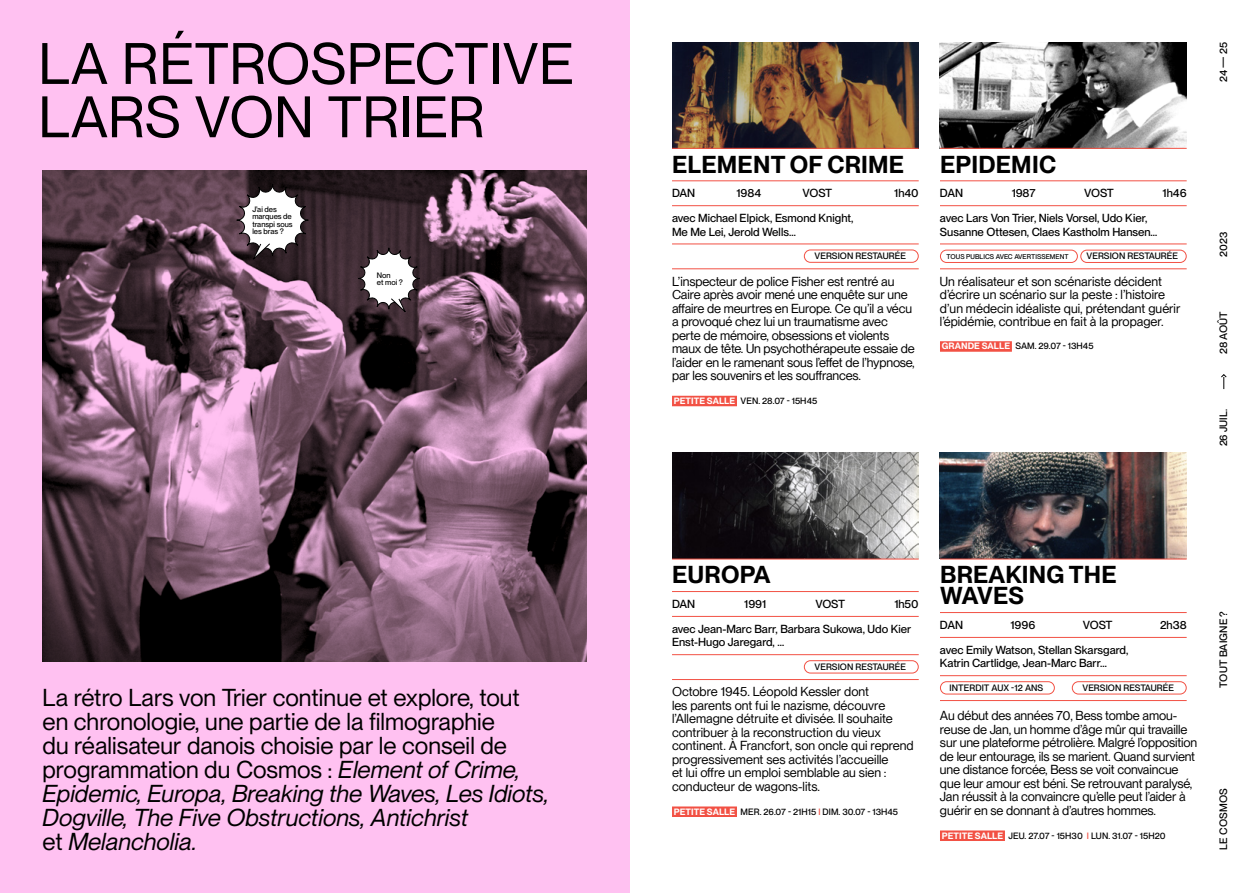
<style>
.page{position:relative;width:1259px;height:893px;background:#fff}
.page>*{position:absolute;margin:0;border:0;box-sizing:border-box;transform-origin:0 0}
.t1{font:57.15px/53.2px "PP Neue Montreal";letter-spacing:.01em;color:#000}
.t2{font:24px/24px "PP Neue Montreal";color:#000}
.t3{font:600 24px/21px "PP Neue Montreal";letter-spacing:.01em;color:#000}
.t4{font:12.75px/13.5px "PP Neue Montreal TT";letter-spacing:-.01em;color:#000}
.t5{font:500 11.55px/13.4px "PP Neue Montreal";color:#000}
.t6{font:500 10.5px "PP Neue Montreal";color:#000}
.t7{font:500 9px "PP Neue Montreal";color:#000}
.t8{font:500 7.8px/7.4px "PP Neue Montreal";color:#000}
.t9{font:500 6.75px "PP Neue Montreal";letter-spacing:.01em;color:#000}
.s1{font-style:italic}
.s2{font-weight:600;color:#fff}
.s3{color:#f25144}
</style>
<div class="page">
<svg style="left:1221px;top:374px;width:6px;height:15px"></svg>
<div style="left:0;top:0;width:629px;height:893px;background:#ffc1f1"></div>
<img style="left:672px;top:42px;width:246px;height:106px">
<img style="left:672px;top:453px;width:246px;height:106px">
<img style="left:940px;top:42px;width:246px;height:106px">
<img style="left:940px;top:453px;width:246px;height:106px">
<hr style="left:672px;top:148px;width:246px;height:1px;background:#f25144">
<hr style="left:672px;top:180px;width:246px;height:1px;background:#f25144">
<hr style="left:672px;top:205px;width:246px;height:1px;background:#f25144">
<hr style="left:672px;top:243px;width:246px;height:1px;background:#f25144">
<hr style="left:672px;top:268px;width:246px;height:1px;background:#f25144">
<div style="left:672px;top:396px;width:65px;height:10px;background:#f25144"></div>
<div style="left:804px;top:249px;width:114px;height:14px;border:1px solid #f25144;border-radius:6px"></div>
<hr style="left:672px;top:559px;width:246px;height:1px;background:#f25144">
<hr style="left:672px;top:591px;width:246px;height:1px;background:#f25144">
<hr style="left:672px;top:616px;width:246px;height:1px;background:#f25144">
<hr style="left:672px;top:654px;width:246px;height:1px;background:#f25144">
<hr style="left:672px;top:679px;width:246px;height:1px;background:#f25144">
<div style="left:672px;top:806px;width:65px;height:11px;background:#f25144"></div>
<div style="left:804px;top:660px;width:114px;height:13px;border:1px solid #f25144;border-radius:6px"></div>
<hr style="left:940px;top:148px;width:246px;height:1px;background:#f25144">
<hr style="left:940px;top:180px;width:246px;height:1px;background:#f25144">
<hr style="left:940px;top:205px;width:246px;height:1px;background:#f25144">
<hr style="left:940px;top:243px;width:246px;height:1px;background:#f25144">
<hr style="left:940px;top:268px;width:246px;height:1px;background:#f25144">
<div style="left:940px;top:341px;width:72px;height:11px;background:#f25144"></div>
<hr style="left:940px;top:559px;width:246px;height:1px;background:#f25144">
<hr style="left:940px;top:612px;width:246px;height:1px;background:#f25144">
<hr style="left:940px;top:637px;width:246px;height:1px;background:#f25144">
<hr style="left:940px;top:675px;width:246px;height:1px;background:#f25144">
<hr style="left:940px;top:700px;width:246px;height:1px;background:#f25144">
<div style="left:940px;top:681px;width:114px;height:13px;border:1px solid #f25144;border-radius:6px"></div>
<div style="left:1071px;top:681px;width:115px;height:13px;border:1px solid #f25144;border-radius:6px"></div>
<div style="left:1080px;top:250px;width:106px;height:13px;border:1px solid #f25144;border-radius:6px"></div>
<div style="left:940px;top:250px;width:138px;height:13px;border:1px solid #f25144;border-radius:6px"></div>
<img style="left:43px;top:170px;width:544px;height:491px">
<svg style="left:236px;top:184px;width:73px;height:77px;background:#968e91"></svg>
<svg style="left:358px;top:247px;width:62px;height:67px;background:#968d91"></svg>
<div style="left:940px;top:830px;width:65px;height:11px;background:#f25144"></div>
<h1 class="t1" style="left:39px;top:37px;width:536px">LA RÉTROSPECTIVE<br>LARS VON TRIER</h1>
<p class="t8" style="left:252px;top:206px;width:42px">J’ai des marques de transpi sous les bras ?</p>
<p class="t8" style="left:377px;top:271px;width:28px">Non<br>et moi ?</p>
<p class="t2" style="left:43px;top:686px;width:508px">La rétro Lars von Trier continue et explore, tout en chronologie, une partie de la filmographie<br>du réalisateur danois choisie par le conseil de programmation du Cosmos : <span class="s1">Element of Crime, Epidemic, Europa, Breaking the Waves, Les Idiots, Dogville, The Five Obstructions, Antichrist<br></span>et <span class="s1">Melancholia.</span></p>
<h2 class="t3" style="left:672px;top:154px;width:233px">ELEMENT OF CRIME</h2>
<p class="t5" style="left:672px;top:187px;width:25px">DAN</p>
<p class="t5" style="left:736px;top:187px;width:26px">1984</p>
<p class="t5" style="left:802px;top:187px;width:31px">VOST</p>
<p class="t5" style="left:894px;top:187px;width:26px">1h40</p>
<p class="t5" style="left:672px;top:212px;width:183px">avec Michael Elpick, Esmond Knight,<br>Me Me Lei, Jerold Wells…</p>
<p class="t7" style="left:814px;top:251px;width:93px">VERSION RESTAURÉE</p>
<p class="t4" style="left:672px;top:274px;width:244px">L’inspecteur de police Fisher est rentré au Caire après avoir mené une enquête sur une affaire de meurtres en Europe. Ce qu’il a vécu a provoqué chez lui un traumatisme avec perte de mémoire, obsessions et violents maux de tête. Un psychothérapeute essaie de l’aider en le ramenant sous l’effet de l’hypnose, par les souvenirs et les souffrances.</p>
<p class="t7" style="left:674px;top:395px;width:145px"><span class="s2">PETITE SALLE</span> VEN. 28.07 - 15H45</p>
<h2 class="t3" style="left:940px;top:154px;width:117px">EPIDEMIC</h2>
<p class="t5" style="left:940px;top:187px;width:25px">DAN</p>
<p class="t5" style="left:1011px;top:187px;width:25px">1987</p>
<p class="t5" style="left:1084px;top:187px;width:31px">VOST</p>
<p class="t5" style="left:1162px;top:187px;width:26px">1h46</p>
<p class="t5" style="left:940px;top:212px;width:219px">avec Lars Von Trier, Niels Vorsel, Udo Kier,<br>Susanne Ottesen, Claes Kastholm Hansen…</p>
<p class="t4" style="left:940px;top:274px;width:242px">Un réalisateur et son scénariste décident d’écrire un scénario sur la peste : l’histoire d’un médecin idéaliste qui, prétendant guérir l’épidémie, contribue en fait à la propager.</p>
<p class="t7" style="left:942px;top:341px;width:153px"><span class="s2">GRANDE SALLE</span> SAM. 29.07 - 13H45</p>
<p class="t9" style="left:946px;top:252px;width:123px">TOUS PUBLICS AVEC AVERTISSEMENT</p>
<p class="t7" style="left:1086px;top:251px;width:93px">VERSION RESTAURÉE</p>
<p class="t6" style="left:1217px;top:82px;width:41px;rotate:-90deg">24 — 25</p>
<p class="t6" style="left:1217px;top:257px;width:26px;rotate:-90deg">2023</p>
<p class="t6" style="left:1217px;top:354px;width:45px;rotate:-90deg">28 AOÛT</p>
<p class="t6" style="left:1217px;top:446px;width:39px;rotate:-90deg">26 JUIL.</p>
<h2 class="t3" style="left:672px;top:565px;width:100px">EUROPA</h2>
<p class="t5" style="left:672px;top:597px;width:25px">DAN</p>
<p class="t5" style="left:744px;top:597px;width:23px">1991</p>
<p class="t5" style="left:815px;top:597px;width:31px">VOST</p>
<p class="t5" style="left:672px;top:592px;width:248px;line-height:24.9px;text-indent:222px">1h50 avec Jean-Marc Barr, Barbara Sukowa, Udo Kier</p>
<p class="t5" style="left:672px;top:636px;width:114px">Enst-Hugo Jaregard, …</p>
<p class="t7" style="left:814px;top:661px;width:93px">VERSION RESTAURÉE</p>
<p class="t4" style="left:672px;top:685px;width:243px">Octobre 1945. Léopold Kessler dont<br>les parents ont fui le nazisme, découvre l’Allemagne détruite et divisée. Il souhaite contribuer à la reconstruction du vieux continent. À Francfort, son oncle qui reprend progressivement ses activités l’accueille<br>et lui offre un emploi semblable au sien : conducteur de wagons-lits.</p>
<p class="t7" style="left:674px;top:806px;width:226px"><span class="s2">PETITE SALLE</span> MER. 26.07 - 21H15 <span class="s3">I</span> DIM. 30.07 - 13H45</p>
<h2 class="t3" style="left:940px;top:565px;width:178px">BREAKING THE<br>WAVES</h2>
<p class="t5" style="left:940px;top:618px;width:25px">DAN</p>
<p class="t5" style="left:1010px;top:618px;width:26px">1996</p>
<p class="t5" style="left:1083px;top:618px;width:31px">VOST</p>
<p class="t5" style="left:1160px;top:618px;width:28px">2h38</p>
<p class="t5" style="left:940px;top:643px;width:190px">avec Emily Watson, Stellan Skarsgard,<br>Katrin Cartlidge, Jean-Marc Barr…</p>
<p class="t7" style="left:949px;top:682px;width:95px">INTERDIT AUX -12 ANS</p>
<p class="t7" style="left:1082px;top:682px;width:93px">VERSION RESTAURÉE</p>
<p class="t4" style="left:940px;top:709px;width:259px">Au début des années 70, Bess tombe amou&shy;reuse de Jan, un homme d’âge mûr qui travaille sur une plateforme pétrolière. Malgré l’opposition de leur entourage, ils se marient. Quand survient une distance forcée, Bess se voit convaincue que leur amour est béni. Se retrouvant paralysé, Jan réussit à la convaincre qu’elle peut l’aider à guérir en se donnant à d’autres hommes.</p>
<p class="t7" style="left:942px;top:830px;width:225px"><span class="s2">PETITE SALLE</span> JEU. 27.07 - 15H30 <span class="s3">I</span> LUN. 31.07 - 15H20</p>
<p class="t6" style="left:1217px;top:688px;width:78px;rotate:-90deg">TOUT BAIGNE ?</p>
<p class="t6" style="left:1217px;top:849px;width:63px;rotate:-90deg">LE COSMOS</p>
</div>
